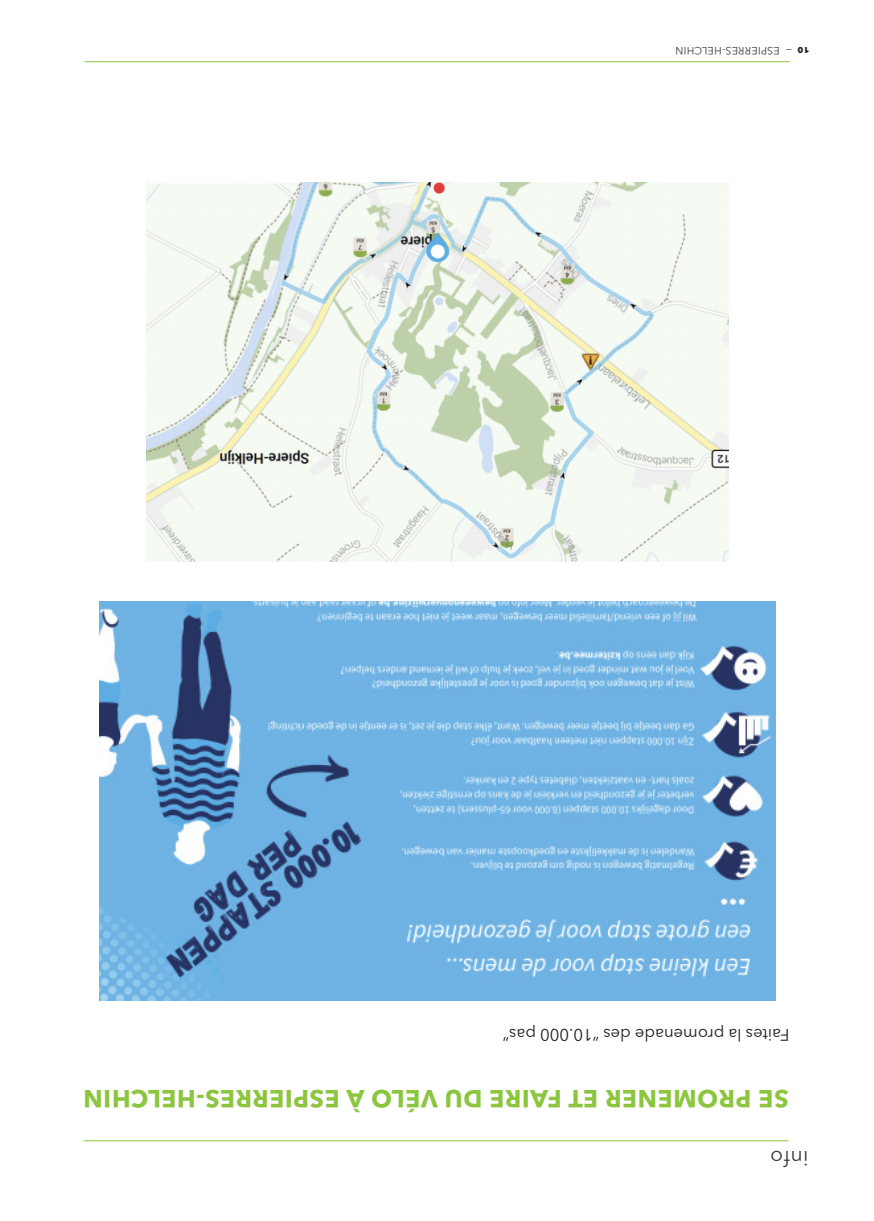
<style>
.page{position:relative;width:874px;height:1221px;background:#fff}
.page>*{position:absolute;margin:0;border:0;box-sizing:border-box;transform-origin:0 0}
.t1{font:700 24.5px "Avenir Next LT Pro";letter-spacing:.025em;color:#8bc63e}
.t2{font:21px "Avenir Next LT Pro";color:#3e3e3f}
.t3{font:16.62px "Avenir Next LT Pro";color:#231f20}
.t4{font:10.5px "Avenir Next LT Pro";letter-spacing:.025em;color:#3e3e3f}
.t5{font:700 10.5px "Avenir Next LT Pro";color:#231f20}
</style>
<div class="page">
<hr style="left:84px;top:61px;width:705px;height:1px;background:#8bc63e">
<hr style="left:83px;top:1140px;width:705px;height:1px;background:#8bc63e">
<img style="left:100px;top:601px;width:675px;height:399px">
<img style="left:147px;top:182px;width:581px;height:380px">
<p class="t4" style="left:791px;top:57px;width:118px;rotate:-180deg">— ESPIERRES-HELCHIN</p>
<p class="t5" style="left:809px;top:57px;width:14px;rotate:-180deg">10</p>
<p class="t3" style="left:789px;top:1044px;width:288px;rotate:-180deg">Faites la promenade des “10.000 pas”</p>
<p class="t1" style="left:788px;top:1113px;width:706px;rotate:-180deg">SE PROMENER ET FAIRE DU VÉLO À ESPIERRES-HELCHIN</p>
<p class="t2" style="left:808px;top:1170px;width:40px;rotate:-180deg">info</p>
</div>
